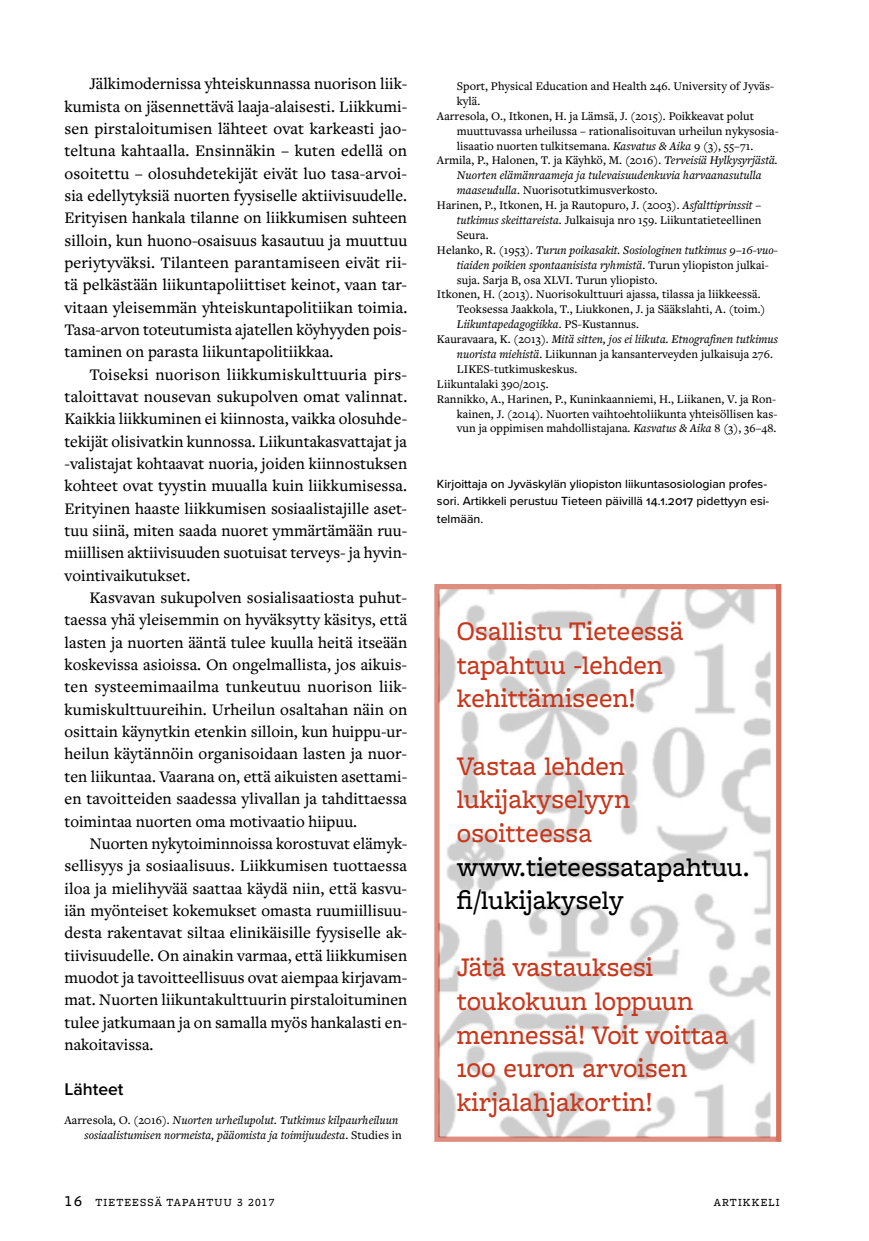
<style>
.page{position:relative;width:869px;height:1241px;background:#fff}
.page>*{position:absolute;margin:0;border:0;box-sizing:border-box;transform-origin:0 0}
.nosto{font:500 28px/33.6px "Freight Macro Pro";color:#c8361b}
.nosto-2{font:500 28px/33.6px "Freight Macro Pro";color:#000}
.leipis_väliotsikko{font:600 17.5px "Proxima Nova";color:#000}
.leipis_2_sis{font:500 16.8px/22.4px "Freight Text Pro";color:#000;text-align:justify}
.lähteet{font:500 12.25px/14.9px "Freight Text Pro";letter-spacing:.005em;color:#000}
.lähteet-2{font:italic 500 12.25px/14.9px "Freight Text Pro";letter-spacing:.005em;color:#000}
.kirjoittaja_tiedot{font:500 12.25px/17.3px "Proxima Nova";color:#000}
.t1{font:500 11.38px "Freight Macro Pro";letter-spacing:.1em;color:#000}
.s1{font-style:normal}
.s2{font-style:italic}
.s3{font-size:15.75px}
</style>
<div class="page">
<img style="left:439px;top:590px;width:330px;height:546px">
<div style="left:433px;top:584px;width:342px;height:558px;border:5px solid #fff"></div>
<p class="leipis_2_sis" style="left:64px;top:72px;width:344px;text-indent:25px">Jälkimodernissa yhteiskunnassa nuorison liik&shy;kumista on jäsennettävä laaja-alaisesti. Liikkumi&shy;sen pirstaloitumisen lähteet ovat karkeasti jao&shy;teltuna kahtaalla. Ensinnäkin – kuten edellä on osoitettu – olosuhdetekijät eivät luo tasa-arvoi&shy;sia edellytyksiä nuorten fyysiselle aktiivisuudelle.<br>Erityisen hankala tilanne on liikkumisen suhteen silloin, kun huono-osaisuus kasautuu ja muuttuu periytyväksi. Tilanteen parantamiseen eivät rii&shy;tä pelkästään liikuntapoliittiset keinot, vaan tar&shy;vitaan yleisemmän yhteiskuntapolitiikan toimia.<br>Tasa-arvon toteutumista ajatellen köyhyyden pois&shy;taminen on parasta liikuntapolitiikkaa.</p>
<p class="leipis_2_sis" style="left:64px;top:362px;width:344px;text-indent:25px">Toiseksi nuorison liikkumiskulttuuria pirs&shy;taloittavat nousevan sukupolven omat valinnat.<br>Kaikkia liikkuminen ei kiinnosta, vaikka olosuhde&shy;tekijät olisivatkin kunnossa. Liikuntakasvattajat ja -valistajat kohtaavat nuoria, joiden kiinnostuksen kohteet ovat tyystin muualla kuin liikkumisessa.<br>Erityinen haaste liikkumisen sosiaalistajille aset&shy;tuu siinä, miten saada nuoret ymmärtämään ruu&shy;miillisen aktiivisuuden suotuisat terveys- ja hyvin&shy;vointivaikutukset.</p>
<p class="leipis_2_sis" style="left:64px;top:586px;width:344px;text-indent:25px">Kasvavan sukupolven sosialisaatiosta puhut&shy;taessa yhä yleisemmin on hyväksytty käsitys, että lasten ja nuorten ääntä tulee kuulla heitä itseään koskevissa asioissa. On ongelmallista, jos aikuis&shy;ten systeemimaailma tunkeutuu nuorison liik&shy;kumiskulttuureihin. Urheilun osaltahan näin on osittain käynytkin etenkin silloin, kun huippu-ur&shy;heilun käytännöin organisoidaan lasten ja nuor&shy;ten liikuntaa. Vaarana on, että aikuisten asettami&shy;en tavoitteiden saadessa ylivallan ja tahdittaessa toimintaa nuorten oma motivaatio hiipuu.</p>
<p class="leipis_2_sis" style="left:64px;top:831px;width:344px;text-indent:25px">Nuorten nykytoiminnoissa korostuvat elämyk&shy;sellisyys ja sosiaalisuus. Liikkumisen tuottaessa iloa ja mielihyvää saattaa käydä niin, että kasvu&shy;iän myönteiset kokemukset omasta ruumiillisuu&shy;desta rakentavat siltaa elinikäisille fyysiselle ak&shy;tiivisuudelle. On ainakin varmaa, että liikkumisen muodot ja tavoitteellisuus ovat aiempaa kirjavam&shy;mat. Nuorten liikuntakulttuurin pirstaloituminen tulee jatkumaan ja on samalla myös hankalasti en&shy;nakoitavissa.</p>
<p class="leipis_väliotsikko" style="left:64px;top:1078px;width:60px">Lähteet</p>
<p class="lähteet-2" style="left:64px;top:1112px;width:339px;text-align:right"><span class="s1">Aarresola, O. (2016).</span> Nuorten urheilupolut. Tutkimus kilpaurheiluun sosiaalistumisen normeista, pääomista ja toimijuudesta<span class="s1">. Studies in</span></p>
<p class="lähteet" style="left:456px;top:78px;width:318px">Sport, Physical Education and Health 246. University of Jyväs&shy;kylä.</p>
<p class="lähteet" style="left:456px;top:108px;width:323px;text-indent:-20px">Aarresola, O., Itkonen, H. ja Lämsä, J. (2015). Poikkeavat polut muuttuvassa urheilussa – rationalisoituvan urheilun nykysosia&shy;lisaatio nuorten tulkitsemana. <span class="s2">Kasvatus &amp; Aika</span> 9 (3), 55–71.</p>
<p class="lähteet-2" style="left:456px;top:153px;width:322px;text-indent:-20px"><span class="s1">Armila, P., Halonen, T. ja Käyhkö, M. (2016).</span> Terveisiä Hylkysyrjästä.<br>Nuorten elämänraameja ja tulevaisuudenkuvia harvaanasutulla maaseudulla<span class="s1">. Nuorisotutkimusverkosto.</span></p>
<p class="lähteet" style="left:456px;top:197px;width:306px;text-align:justify;text-indent:-20px">Harinen, P., Itkonen, H. ja Rautopuro, J. (2003). <span class="s2">Asfalttiprinssit – tutkimus skeittareista</span>. Julkaisuja nro 159. Liikuntatieteellinen Seura.</p>
<p class="lähteet-2" style="left:456px;top:242px;width:322px;text-indent:-20px"><span class="s1">Helanko, R. (1953).</span> Turun poikasakit. Sosiologinen tutkimus 9–16-vuo&shy;tiaiden poikien spontaanisista ryhmistä<span class="s1">. Turun yliopiston julkai&shy;suja. Sarja B, osa XLVI. Turun yliopisto.</span></p>
<p class="lähteet" style="left:456px;top:286px;width:310px;text-indent:-20px">Itkonen, H. (2013). Nuorisokulttuuri ajassa, tilassa ja liikkeessä.<br>Teoksessa Jaakkola, T., Liukkonen, J. ja Sääkslahti, A. (toim.)<br><span class="s2">Liikuntapedagogiikka</span>. PS-Kustannus.</p>
<p class="lähteet" style="left:456px;top:331px;width:322px;text-indent:-20px">Kauravaara, K. (2013). <span class="s2">Mitä sitten, jos ei liikuta. Etnografinen tutkimus nuorista miehistä</span>. Liikunnan ja kansanterveyden julkaisuja 276.<br>LIKES-tutkimuskeskus.</p>
<p class="lähteet" style="left:437px;top:376px;width:113px">Liikuntalaki 390/2015.</p>
<p class="lähteet" style="left:456px;top:391px;width:322px;text-align:justify;text-indent:-20px">Rannikko, A., Harinen, P., Kuninkaanniemi, H., Liikanen, V. ja Ron&shy;kainen, J. (2014). Nuorten vaihtoehtoliikunta yhteisöllisen kas&shy;vun ja oppimisen mahdollistajana. <span class="s2">Kasvatus &amp; Aika</span> 8 (3), 36–48.</p>
<p class="kirjoittaja_tiedot" style="left:437px;top:475px;width:333px">Kirjoittaja on Jyväskylän yliopiston liikuntasosiologian profes&shy;sori. Artikkeli perustuu Tieteen päivillä 14.1.2017 pidettyyn esi&shy;telmään.</p>
<p class="nosto" style="left:456px;top:613px;width:228px">Osallistu Tieteessä tapahtuu -lehden kehittämiseen!</p>
<p class="nosto" style="left:456px;top:747px;width:175px">Vastaa lehden lukijakyselyyn osoitteessa</p>
<p class="nosto-2" style="left:456px;top:848px;width:294px">www.tieteessatapahtuu. fi/lukijakysely</p>
<p class="nosto" style="left:456px;top:949px;width:273px">Jätä vastauksesi toukokuun loppuun mennessä! Voit voittaa<br>100 euron arvoisen kirjalahjakortin!</p>
<p class="t1" style="left:64px;top:1194px;width:211px"><span class="s3">16</span> TIETEESSÄ TAPAHTUU 3 2017</p>
<p class="t1" style="left:713px;top:1194px;width:9px">artikke</p>
<p class="t1" style="left:768px;top:1194px;width:12px">li</p>
</div>
